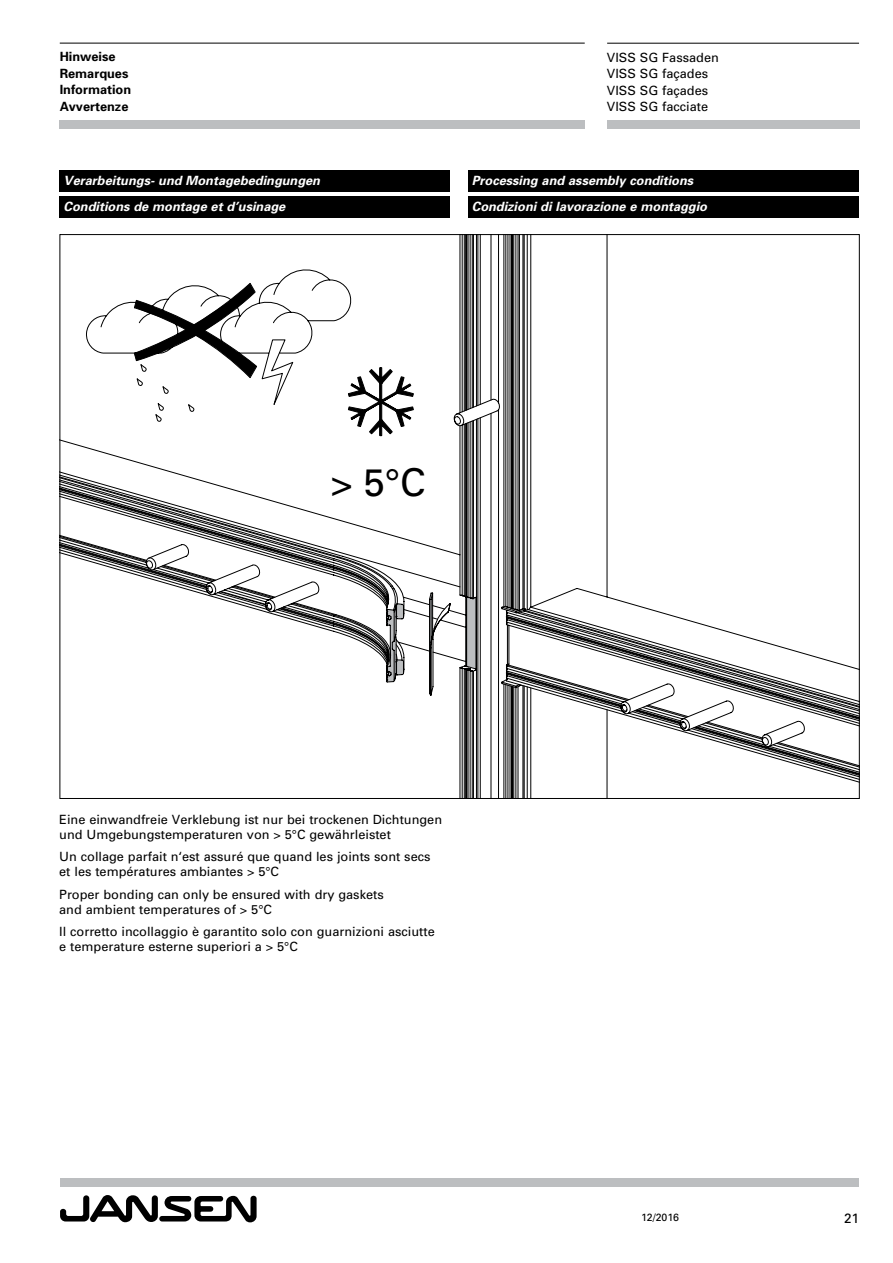
<style>
.page{position:relative;width:893px;height:1263px;background:#fff}
.page>*{position:absolute;margin:0;border:0;box-sizing:border-box;transform-origin:0 0}
.t1{font:38.25px "Univers";color:#000}
.t2{font:13.5px "Univers";color:#000}
.t3{font:12.75px/15px "Univers";color:#000}
.t4{font:italic 700 12.75px "Univers";color:#fff}
.t5{font:700 12.75px/16.5px "Univers";color:#000}
.t6{font:10.5px "Univers";color:#000}
</style>
<div class="page">
<div style="left:60px;top:1178px;width:799px;height:9px;background:#bcbec0"></div>
<svg style="left:60px;top:1195px;width:197px;height:27px"></svg>
<div style="left:60px;top:120px;width:525px;height:9px;background:#bcbec0"></div>
<hr style="left:60px;top:43px;width:525px;height:1px;background:#000">
<div style="left:607px;top:120px;width:252px;height:9px;background:#bcbec0"></div>
<hr style="left:607px;top:43px;width:252px;height:1px;background:#000">
<svg style="left:62px;top:236px;width:796px;height:561px"></svg>
<svg style="left:86px;top:267px;width:328px;height:169px"></svg>
<div style="left:59px;top:170px;width:391px;height:22px;background:#000"></div>
<div style="left:468px;top:170px;width:390px;height:22px;background:#000"></div>
<div style="left:59px;top:196px;width:391px;height:22px;background:#000"></div>
<div style="left:468px;top:197px;width:390px;height:21px;background:#000"></div>
<p class="t5" style="left:60px;top:48px;width:73px">Hinweise<br>Remarques<br>Information<br>Avvertenze</p>
<p class="t3" style="left:607px;top:49px;width:113px;line-height:16.5px">VISS SG Fassaden<br>VISS SG façades<br>VISS SG façades<br>VISS SG facciate</p>
<p class="t4" style="left:64px;top:172px;width:258px">Verarbeitungs- und Montagebedingungen</p>
<p class="t4" style="left:472px;top:172px;width:223px">Processing and assembly conditions</p>
<p class="t4" style="left:64px;top:198px;width:223px">Conditions de montage et d’usinage</p>
<p class="t4" style="left:472px;top:199px;width:237px">Condizioni di lavorazione e montaggio</p>
<h1 class="t1" style="left:331px;top:459px;width:97px">&gt; 5°C</h1>
<p class="t3" style="left:59px;top:811px;width:384px">Eine einwandfreie Verklebung ist nur bei trockenen Dichtungen und Umgebungstemperaturen von &gt; 5°C gewährleistet</p>
<p class="t3" style="left:59px;top:849px;width:373px">Un collage parfait n‘est assuré que quand les joints sont secs et les températures ambiantes &gt; 5°C</p>
<p class="t3" style="left:59px;top:886px;width:326px">Proper bonding can only be ensured with dry gaskets and ambient temperatures of &gt; 5°C</p>
<p class="t3" style="left:59px;top:924px;width:377px">Il corretto incollaggio è garantito solo con guarnizioni asciutte e temperature esterne superiori a &gt; 5°C</p>
<p class="t6" style="left:641px;top:1211px;width:39px">12/2016</p>
<p class="t2" style="left:844px;top:1209px;width:17px">21</p>
</div>
